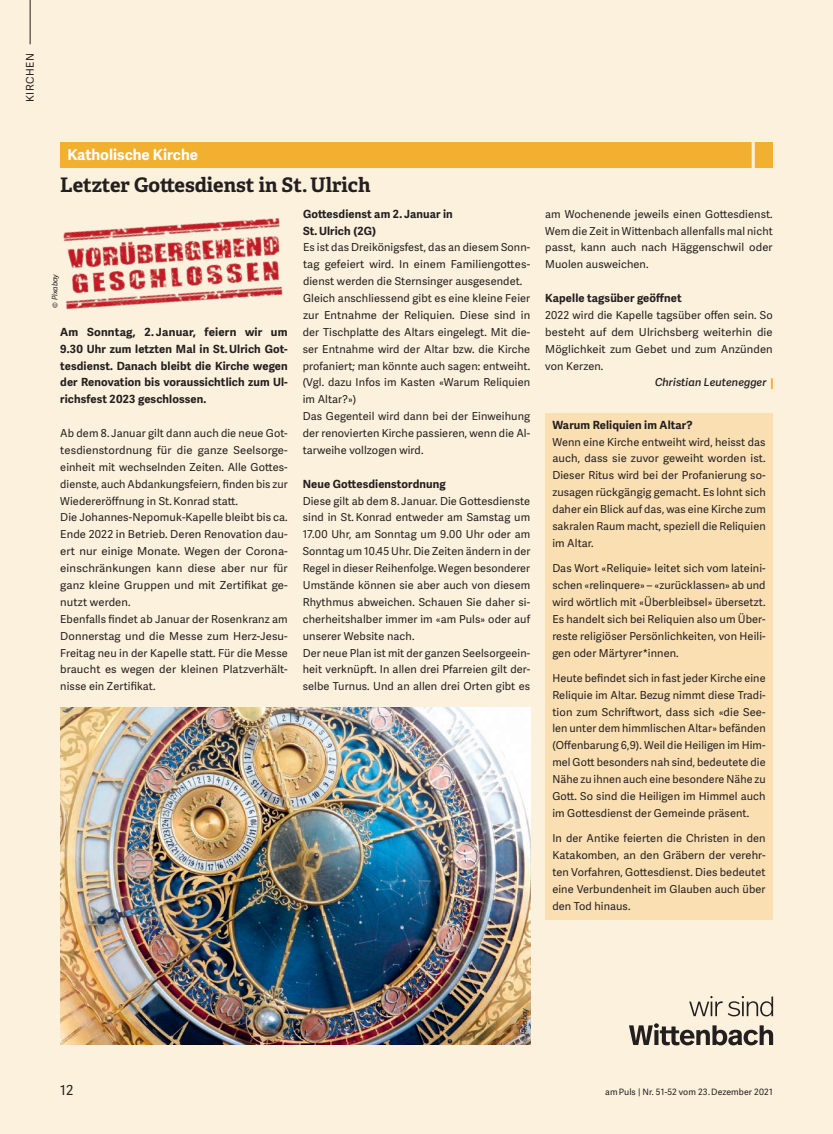
<style>
.page{position:relative;width:833px;height:1134px;background:#fcf1dc}
.page>*{position:absolute;margin:0;border:0;box-sizing:border-box;transform-origin:0 0}
.t1{font:700 20px "Adelle";color:#231f20}
.t2{font:700 15px "Adelle Sans";color:#fff}
.t3{font:13.75px "Adelle Sans";color:#231f20}
.t4{font:700 11.25px/16.9px "Adelle Sans";letter-spacing:.01em;color:#231f20;text-align:justify}
.t5{font:11px/16.9px "Adelle Sans";letter-spacing:.01em;color:#231f20;text-align:justify}
.t6{font:italic 600 11px "Adelle Sans";letter-spacing:.005em;color:#231f20}
.t7{font:10.62px "Adelle Sans";letter-spacing:.05em;color:#231f20}
.t8{font:8.75px "Adelle Sans";letter-spacing:.01em;color:#231f20}
.t9{font:italic 7.5px "Adelle Sans";color:#231f20}
</style>
<div class="page">
<hr style="left:30px;top:0;width:1px;height:44px;background:#231f20">
<div style="left:545px;top:413px;width:227px;height:25px;background:#fadfb2"></div>
<div style="left:545px;top:430px;width:227px;height:126px;background:#fadfb2"></div>
<div style="left:545px;top:557px;width:227px;height:109px;background:#fadfb2"></div>
<div style="left:545px;top:666px;width:227px;height:160px;background:#fadfb2"></div>
<div style="left:545px;top:827px;width:227px;height:92px;background:#fadfb2"></div>
<div style="left:60px;top:142px;width:712px;height:25px;background:#f1b02f"></div>
<svg style="left:751px;top:142px;width:4px;height:26px"></svg>
<img style="left:63px;top:218px;width:220px;height:92px">
<img style="left:60px;top:707px;width:470px;height:338px">
<svg style="left:629px;top:1023px;width:144px;height:22px"></svg>
<svg style="left:689px;top:996px;width:84px;height:20px"></svg>
<p class="t7" style="left:24px;top:102px;width:50px;rotate:-90deg">KIRCHEN</p>
<h2 class="t2" style="left:67px;top:146px;width:132px">Katholische Kirche</h2>
<h1 class="t1" style="left:60px;top:172px;width:312px">Letzter Gottesdienst in St. Ulrich</h1>
<p class="t9" style="left:51px;top:308px;width:36px;rotate:-90deg">© Pixabay</p>
<p class="t4" style="left:60px;top:324px;width:229px">Am Sonntag, 2. Januar, feiern wir um 9.30 Uhr zum letzten Mal in St. Ulrich Got&shy;tesdienst. Danach bleibt die Kirche wegen der Renovation bis voraussichtlich zum Ul&shy;richsfest 2023 geschlossen.</p>
<p class="t5" style="left:60px;top:425px;width:229px;text-align:left">Ab dem 8. Januar gilt dann auch die neue Got&shy;tesdienstordnung für die ganze Seelsorge&shy;einheit mit wechselnden Zeiten. Alle Gottes&shy;dienste, auch Abdankungsfeiern, finden bis zur Wiedereröffnung in St. Konrad statt.<br>Die Johannes-Nepomuk-Kapelle bleibt bis ca.<br>Ende 2022 in Betrieb. Deren Renovation dau&shy;ert nur einige Monate. Wegen der Corona&shy;einschränkungen kann diese aber nur für ganz kleine Gruppen und mit Zertifikat ge&shy;nutzt werden.<br>Ebenfalls findet ab Januar der Rosenkranz am Donnerstag und die Messe zum Herz-Jesu-Freitag neu in der Kapelle statt. Für die Messe braucht es wegen der kleinen Platzverhält&shy;nisse ein Zertifikat.</p>
<p class="t4" style="left:303px;top:205px;width:151px">Gottesdienst am 2. Januar in<br>St. Ulrich (2G)</p>
<p class="t5" style="left:303px;top:239px;width:229px;text-align:left">Es ist das Dreikönigsfest, das an diesem Sonn&shy;tag gefeiert wird. In einem Familiengottes&shy;dienst werden die Sternsinger ausgesendet.<br>Gleich anschliessend gibt es eine kleine Feier zur Entnahme der Reliquien. Diese sind in der Tischplatte des Altars eingelegt. Mit die&shy;ser Entnahme wird der Altar bzw. die Kirche profaniert; man könnte auch sagen: entweiht. (Vgl. dazu Infos im Kasten «Warum Reliquien im Altar?»)<br>Das Gegenteil wird dann bei der Einweihung der renovierten Kirche passieren, wenn die Al&shy;tarweihe vollzogen wird.</p>
<p class="t4" style="left:303px;top:475px;width:144px">Neue Gottesdienstordnung</p>
<p class="t5" style="left:303px;top:493px;width:229px;text-align:left">Diese gilt ab dem 8. Januar. Die Gottesdienste sind in St. Konrad entweder am Samstag um 17.00 Uhr, am Sonntag um 9.00 Uhr oder am Sonntag um 10.45 Uhr. Die Zeiten ändern in der Regel in dieser Reihenfolge. Wegen besonderer Umstände können sie aber auch von diesem Rhythmus abweichen. Schauen Sie daher si&shy;cherheitshalber immer im «am Puls» oder auf unserer Website nach.<br>Der neue Plan ist mit der ganzen Seelsorgeein&shy;heit verknüpft. In allen drei Pfarreien gilt der&shy;selbe Turnus. Und an allen drei Orten gibt es</p>
<p class="t5" style="left:545px;top:206px;width:229px">am Wochenende jeweils einen Gottesdienst.<br>Wem die Zeit in Wittenbach allenfalls mal nicht passt, kann auch nach Häggenschwil oder Muolen ausweichen.</p>
<p class="t4" style="left:545px;top:290px;width:138px">Kapelle tagsüber geöffnet</p>
<p class="t5" style="left:545px;top:307px;width:229px">2022 wird die Kapelle tagsüber offen sein. So besteht auf dem Ulrichsberg weiterhin die Möglichkeit zum Gebet und zum Anzünden von Kerzen.</p>
<p class="t6" style="left:655px;top:376px;width:113px">Christian Leutenegger</p>
<p class="t4" style="left:552px;top:416px;width:142px">Warum Reliquien im Altar?</p>
<p class="t5" style="left:552px;top:434px;width:215px">Wenn eine Kirche entweiht wird, heisst das auch, dass sie zuvor geweiht worden ist.<br>Dieser Ritus wird bei der Profanierung so&shy;zusagen rückgängig gemacht. Es lohnt sich daher ein Blick auf das, was eine Kirche zum sakralen Raum macht, speziell die Reliquien im Altar.</p>
<p class="t5" style="left:552px;top:560px;width:215px">Das Wort «Reliquie» leitet sich vom lateini&shy;schen «relinquere» – «zurücklassen» ab und wird wörtlich mit «Überbleibsel» übersetzt.<br>Es handelt sich bei Reliquien also um Über&shy;reste religiöser Persönlichkeiten, von Heili&shy;gen oder Märtyrer*innen.</p>
<p class="t5" style="left:552px;top:670px;width:215px">Heute befindet sich in fast jeder Kirche eine Reliquie im Altar. Bezug nimmt diese Tradi&shy;tion zum Schriftwort, dass sich «die See&shy;len unter dem himmlischen Altar» befänden (Offenbarung 6,9). Weil die Heiligen im Him&shy;mel Gott besonders nah sind, bedeutete die Nähe zu ihnen auch eine besondere Nähe zu Gott. So sind die Heiligen im Himmel auch im Gottesdienst der Gemeinde präsent.</p>
<p class="t5" style="left:552px;top:830px;width:215px">In der Antike feierten die Christen in den Katakomben, an den Gräbern der verehr&shy;ten Vorfahren, Gottesdienst. Dies bedeutet eine Verbundenheit im Glauben auch über den Tod hinaus.</p>
<p class="t9" style="left:520px;top:1042px;width:36px;rotate:-90deg">© Pixabay</p>
<p class="t3" style="left:60px;top:1082px;width:15px">12</p>
<p class="t8" style="left:605px;top:1087px;width:169px">am Puls | Nr. 51-52 vom 23. Dezember 2021</p>
</div>
